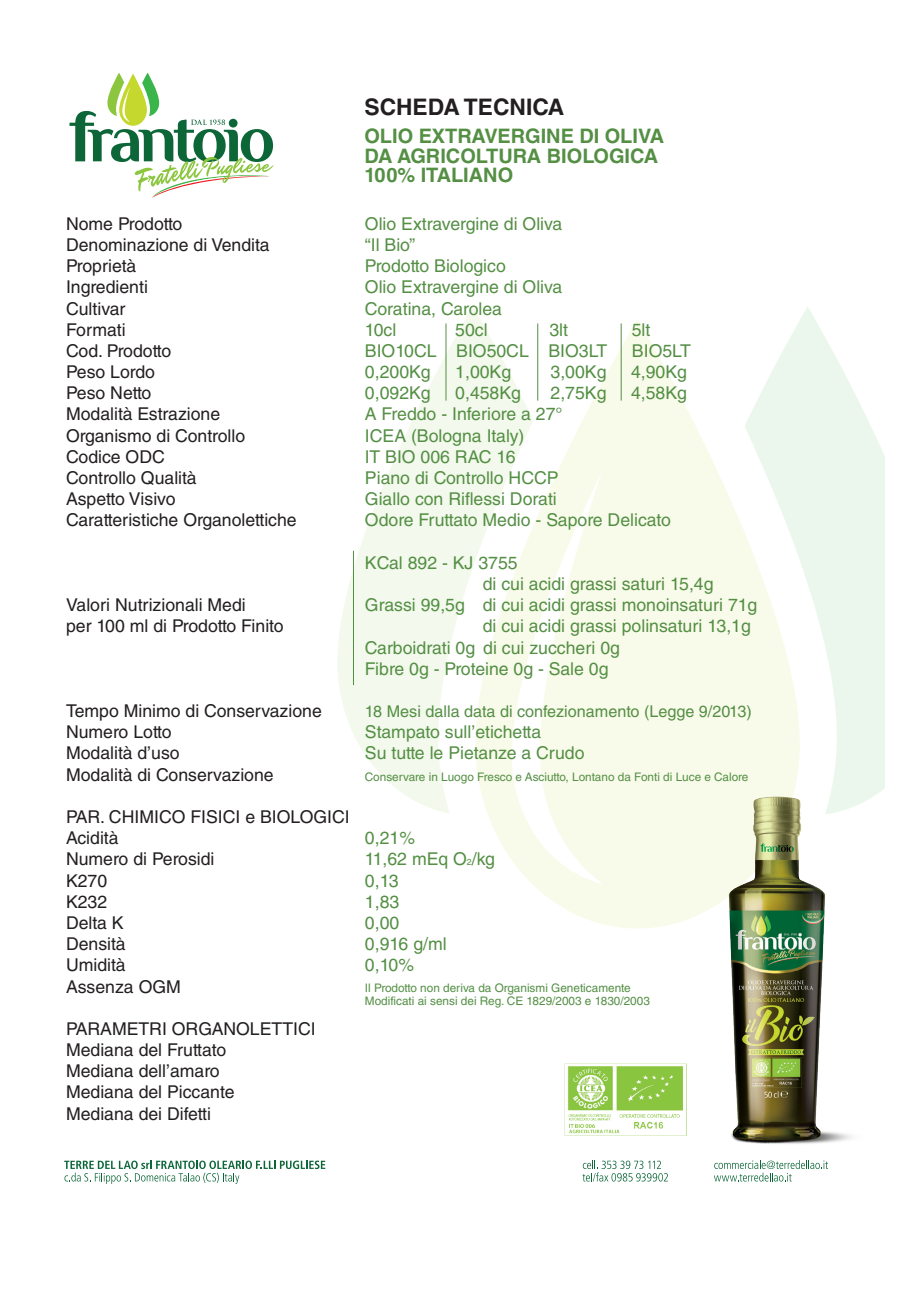
<style>
.page{position:relative;width:919px;height:1289px;background:#fff}
.page>*{position:absolute;margin:0;border:0;box-sizing:border-box;transform-origin:0 0}
.t1{font:700 22.8px "Helvetica LT Std";color:#231f20}
.t2{font:700 19.95px/19.4px "Helvetica LT Std";color:#548f44}
.t3{font:17.7px/21.1px "Helvetica LT Std";color:#548f44}
.t4{font:17.7px/21.1px "Helvetica LT Std";color:#231f20}
.t5{font:16.2px "Helvetica LT Std";color:#548f44}
.t6{font:11.7px/13.2px "Helvetica LT Std";color:#548f44}
.s1{font-size:8.85px}
</style>
<div class="page">
<svg style="left:64px;top:1160px;width:261px;height:23px"></svg>
<svg style="left:582px;top:1160px;width:86px;height:21px"></svg>
<svg style="left:714px;top:1172px;width:78px;height:9px"></svg>
<svg style="left:799px;top:307px;width:85px;height:495px;fill:#ebf7ed"></svg>
<svg style="left:487px;top:319px;width:312px;height:609px;fill:#f9fbea"></svg>
<svg style="left:337px;top:307px;width:196px;height:506px;fill:#f3f9ec"></svg>
<svg style="left:507px;top:470px;width:96px;height:414px"></svg>
<img style="left:693px;top:745px;width:171px;height:424px">
<img style="left:564px;top:1063px;width:122px;height:72px">
<hr style="left:445px;top:323px;width:1px;height:77px;background:#548f44">
<hr style="left:537px;top:323px;width:1px;height:77px;background:#548f44">
<hr style="left:353px;top:550px;width:1px;height:135px;background:#548f44">
<hr style="left:620px;top:323px;width:1px;height:77px;background:#548f44">
<svg style="left:69px;top:73px;width:204px;height:125px"></svg>
<p class="t4" style="left:66px;top:213px;width:232px">Nome Prodotto<br>Denominazione di Vendita<br>Proprietà<br>Ingredienti<br>Cultivar<br>Formati<br>Cod. Prodotto<br>Peso Lordo<br>Peso Netto<br>Modalità Estrazione<br>Organismo di Controllo<br>Codice ODC<br>Controllo Qualità<br>Aspetto Visivo<br>Caratteristiche Organolettiche</p>
<p class="t4" style="left:66px;top:594px;width:219px">Valori Nutrizionali Medi<br>per 100 ml di Prodotto Finito</p>
<p class="t4" style="left:66px;top:700px;width:257px">Tempo Minimo di Conservazione<br>Numero Lotto<br>Modalità d’uso<br>Modalità di Conservazione</p>
<p class="t4" style="left:66px;top:806px;width:285px">PAR. CHIMICO FISICI e BIOLOGICI<br>Acidità<br>Numero di Perosidi<br>K270<br>K232<br>Delta K<br>Densità<br>Umidità<br>Assenza OGM</p>
<p class="t4" style="left:66px;top:1018px;width:251px">PARAMETRI ORGANOLETTICI<br>Mediana del Fruttato<br>Mediana dell’amaro<br>Mediana del Piccante<br>Mediana dei Difetti</p>
<p class="t1" style="left:364px;top:93px;width:201px">SCHEDA TECNICA</p>
<p class="t2" style="left:364px;top:126px;width:301px">OLIO EXTRAVERGINE DI OLIVA<br>DA AGRICOLTURA BIOLOGICA<br>100% ITALIANO</p>
<p class="t3" style="left:365px;top:213px;width:199px">Olio Extravergine di Oliva “Il Bio”<br>Prodotto Biologico<br>Olio Extravergine di Oliva<br>Coratina, Carolea<br>10cl</p>
<p class="t3" style="left:455px;top:319px;width:34px">50cl</p>
<p class="t3" style="left:549px;top:319px;width:20px">3lt</p>
<p class="t3" style="left:631px;top:319px;width:20px">5lt</p>
<p class="t3" style="left:365px;top:340px;width:244px">BIO10CL BIO50CL BIO3LT</p>
<p class="t3" style="left:632px;top:340px;width:60px">BIO5LT</p>
<p class="t3" style="left:365px;top:361px;width:67px">0,200Kg</p>
<p class="t3" style="left:455px;top:361px;width:57px">1,00Kg</p>
<p class="t3" style="left:550px;top:361px;width:57px">3,00Kg</p>
<p class="t3" style="left:631px;top:361px;width:57px">4,90Kg</p>
<p class="t3" style="left:365px;top:382px;width:67px">0,092Kg</p>
<p class="t3" style="left:455px;top:382px;width:67px">0,458Kg</p>
<p class="t3" style="left:550px;top:382px;width:57px">2,75Kg</p>
<p class="t3" style="left:631px;top:382px;width:57px">4,58Kg</p>
<p class="t3" style="left:365px;top:403px;width:307px">A Freddo - Inferiore a 27°<br>ICEA (Bologna Italy)<br>IT BIO 006 RAC 16<br>Piano di Controllo HCCP<br>Giallo con Riflessi Dorati<br>Odore Fruttato Medio - Sapore Delicato</p>
<p class="t3" style="left:365px;top:552px;width:154px">KCal 892 - KJ 3755</p>
<p class="t3" style="left:482px;top:573px;width:232px">di cui acidi grassi saturi 15,4g</p>
<p class="t3" style="left:365px;top:594px;width:394px">Grassi 99,5g di cui acidi grassi monoinsaturi 71g</p>
<p class="t3" style="left:482px;top:615px;width:269px">di cui acidi grassi polinsaturi 13,1g</p>
<p class="t3" style="left:365px;top:636px;width:256px">Carboidrati 0g di cui zuccheri 0g</p>
<p class="t3" style="left:365px;top:658px;width:245px">Fibre 0g - Proteine 0g - Sale 0g</p>
<p class="t5" style="left:365px;top:702px;width:388px">18 Mesi dalla data di confezionamento (Legge 9/2013)</p>
<p class="t3" style="left:365px;top:721px;width:221px">Stampato sull’etichetta<br>Su tutte le Pietanze a Crudo</p>
<p class="t6" style="left:365px;top:770px;width:385px">Conservare in Luogo Fresco e Asciutto, Lontano da Fonti di Luce e Calore</p>
<p class="t3" style="left:365px;top:827px;width:132px">0,21%<br>11,62 mEq O<span class="s1">2</span>/kg<br>0,13<br>1,83<br>0,00<br>0,916 g/ml<br>0,10%</p>
<p class="t6" style="left:365px;top:981px;width:286px">Il Prodotto non deriva da Organismi Geneticamente<br>Modificati ai sensi dei Reg. CE 1829/2003 e 1830/2003</p>
</div>
